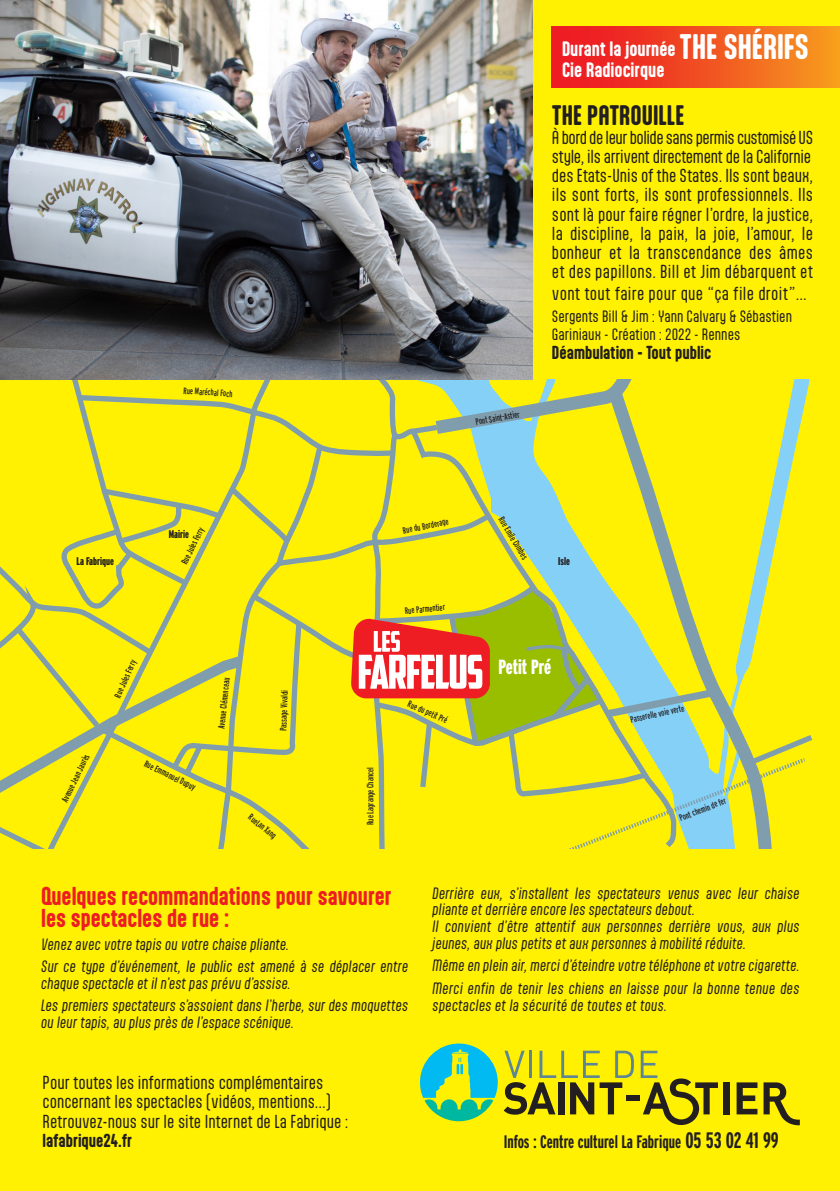
<style>
.page{position:relative;width:840px;height:1191px;background:#fff}
.page>*{position:absolute;margin:0;border:0;box-sizing:border-box;transform-origin:0 0}
.t1{font:700 24px "Aptly";color:#231f20}
.t2{font:700 22px/22px "Aptly";color:#ee1d23}
.t3{font:900 20.4px "Interstate Compressed";color:#fff}
.t4{font:700 18px "Interstate Compressed";color:#231f20}
.t5{font:700 17.8px/21.2px "Aptly";color:#fff}
.t6{font:16px/19.2px "Aptly";color:#231f20;text-align:justify}
.t7{font:700 16px "Aptly";color:#231f20}
.t8{font:16px "Aptly";letter-spacing:.02em;color:#231f20}
.t9{font:italic 14px/22.4px "Aptly";color:#231f20}
.t10{font:14px/18px "Aptly";color:#231f20}
.t11{font:900 11.2px "Interstate Compressed";color:#231f20}
.t12{font:9.4px "Interstate Compressed";color:#231f20}
.t13{font:9.2px "Interstate Compressed";color:#231f20}
.s1{font-size:30.2px}
.s2{font-size:22.4px}
</style>
<div class="page">
<div style="left:0;top:0;width:839px;height:1191px;background:#fff101"></div>
<div style="left:551px;top:27px;width:288px;height:61px;background:linear-gradient(to right,#ec0b24,#f6971f)"></div>
<svg style="left:420px;top:1043px;width:77px;height:78px"></svg>
<svg style="left:503px;top:1050px;width:130px;height:64px"></svg>
<div style="left:626px;top:1095px;width:13px;height:6px;background:#231f20"></div>
<div style="left:722px;top:1082px;width:6px;height:32px;background:#231f20"></div>
<svg style="left:736px;top:1082px;width:21px;height:32px"></svg>
<svg style="left:640px;top:1050px;width:77px;height:75px"></svg>
<svg style="left:763px;top:1082px;width:36px;height:43px"></svg>
<img style="left:0;top:0;width:531px;height:380px">
<svg style="left:0;top:380px;width:813px;height:469px"></svg>
<p class="t12" style="left:184px;top:385px;width:51px;rotate:4deg">Rue Maréchal Foch</p>
<p class="t11" style="left:76px;top:555px;width:39px">La Fabrique</p>
<p class="t13" style="left:179px;top:562px;width:42px;rotate:-64deg">Rue Jules Ferry</p>
<p class="t11" style="left:169px;top:528px;width:22px">Mairie</p>
<p class="t13" style="left:60px;top:799px;width:54px;rotate:-64deg">Avenue Jean Jaurès</p>
<p class="t12" style="left:112px;top:695px;width:42px;rotate:-66deg">Rue Jules Ferry</p>
<p class="t13" style="left:147px;top:758px;width:57px;rotate:26deg">Rue Emmanuel Dupuy</p>
<p class="t13" style="left:216px;top:728px;width:53px;rotate:-84deg">Avenue Clémenceau</p>
<p class="t12" style="left:278px;top:730px;width:42px;rotate:-88deg">Passage Vivaldi</p>
<p class="t13" style="left:253px;top:812px;width:35px;rotate:39deg">RueLan Xang</p>
<p class="t12" style="left:474px;top:416px;width:46px;rotate:-10deg">Pont Saint-Astier</p>
<p class="t5" style="left:561px;top:38px;width:248px">Durant la journée <span class="s1">THE SHÉRIFS<br></span>Cie Radiocirque</p>
<h1 class="t1" style="left:551px;top:100px;width:134px">THE PATROUILLE</h1>
<p class="t6" style="left:551px;top:127px;width:262px">À bord de leur bolide sans permis customisé US style, ils arrivent directement de la Californie des Etats-Unis of the States. Ils sont beaux, ils sont forts, ils sont professionnels. Ils sont là pour faire régner l’ordre, la justice, la discipline, la paix, la joie, l’amour, le bonheur et la transcendance des âmes et des papillons. Bill et Jim débarquent et</p>
<p class="t8" style="left:551px;top:283px;width:256px">vont tout faire pour que “ça file droit”…</p>
<p class="t10" style="left:551px;top:307px;width:241px">Sergents Bill &amp; Jim : Yann Calvary &amp; Sébastien<br>Gariniaux - Création : 2022 - Rennes</p>
<p class="t7" style="left:551px;top:343px;width:161px">Déambulation - Tout public</p>
<p class="t12" style="left:401px;top:525px;width:48px;rotate:-12deg">Rue du Borderage</p>
<p class="t13" style="left:404px;top:606px;width:42px;rotate:-6deg">Rue Parmentier</p>
<p class="t12" style="left:364px;top:825px;width:59px;rotate:-90deg">Rue Lagrange Chancel</p>
<p class="t12" style="left:410px;top:698px;width:44px;rotate:24deg">Rue du petit Pré</p>
<p class="t13" style="left:505px;top:515px;width:49px;rotate:59deg">Rue Emile Combes</p>
<p class="t11" style="left:557px;top:555px;width:13px">Isle</p>
<h3 class="t3" style="left:498px;top:655px;width:54px">Petit Pré</h3>
<p class="t12" style="left:629px;top:714px;width:56px;rotate:-12deg">Passerelle voie verte</p>
<p class="t13" style="left:677px;top:813px;width:51px;rotate:-22deg">Pont chemin de fer</p>
<h2 class="t2" style="left:41px;top:884px;width:352px">Quelques recommandations pour savourer les spectacles de rue :</h2>
<p class="t9" style="left:41px;top:932px;width:368px">Venez avec votre tapis ou votre chaise pliante.<br>Sur ce type d’événement, le public est amené à se déplacer entre</p>
<p class="t9" style="left:41px;top:971px;width:368px">chaque spectacle et il n’est pas prévu d’assise.<br>Les premiers spectateurs s’assoient dans l’herbe, sur des moquettes</p>
<p class="t9" style="left:41px;top:1011px;width:254px">ou leur tapis, au plus près de l’espace scénique.</p>
<p class="t6" style="left:43px;top:1072px;width:307px;text-align:left">Pour toutes les informations complémentaires concernant les spectacles (vidéos, mentions...)<br>Retrouvez-nous sur le site Internet de La Fabrique :</p>
<p class="t7" style="left:43px;top:1130px;width:91px">lafabrique24.fr</p>
<p class="t9" style="left:432px;top:884px;width:368px;line-height:16.8px">Derrière eux, s’installent les spectateurs venus avec leur chaise pliante et derrière encore les spectateurs debout.<br>Il convient d’être attentif aux personnes derrière vous, aux plus jeunes, aux plus petits et aux personnes à mobilité réduite.</p>
<p class="t9" style="left:432px;top:954px;width:368px">Même en plein air, merci d’éteindre votre téléphone et votre cigarette.<br>Merci enfin de tenir les chiens en laisse pour la bonne tenue des</p>
<p class="t9" style="left:432px;top:993px;width:236px">spectacles et la sécurité de toutes et tous.</p>
<p class="t4" style="left:503px;top:1131px;width:276px">Infos : Centre culturel La Fabrique <span class="s2">05 53 02 41 99</span></p>
</div>
